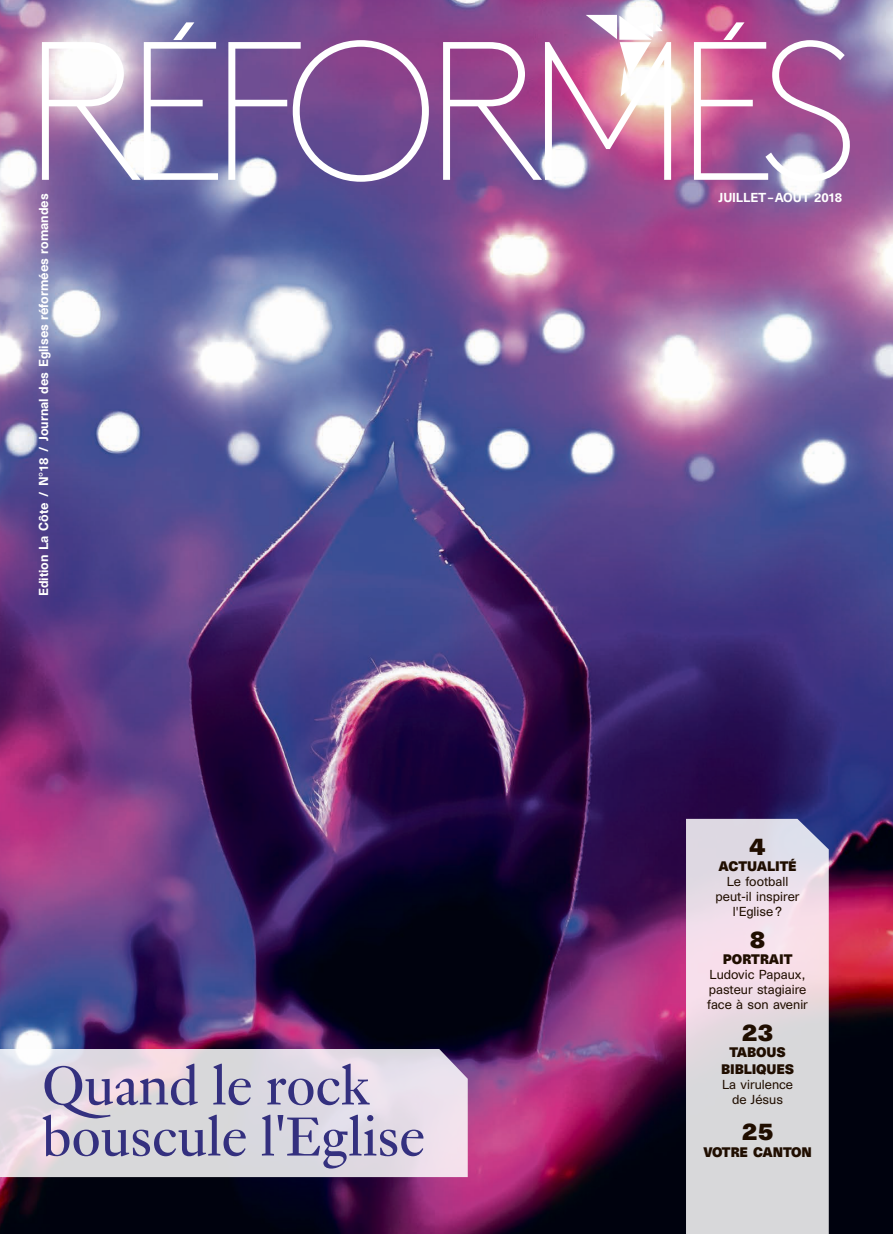
<style>
.page{position:relative;width:893px;height:1234px;background:#fff}
.page>*{position:absolute;margin:0;border:0;box-sizing:border-box;transform-origin:0 0}
.t1{font:60px/51px "Genath";letter-spacing:-.01em;color:#34307f}
.t2{font:700 22.5px "Unica SB";color:#200e00}
.t3{font:700 12.75px/16.5px "Unica SB";letter-spacing:-.01em;color:#200e00;text-align:center}
.t4{font:12px/15px "Unica SB";color:#200e00;text-align:center}
.t5{font:500 12px "Unica SB";color:#fff}
</style>
<div class="page">
<img style="left:0;top:0;width:893px;height:1233px">
<svg style="left:42px;top:22px;width:176px;height:158px"></svg>
<svg style="left:228px;top:40px;width:201px;height:142px"></svg>
<svg style="left:694px;top:22px;width:156px;height:160px"></svg>
<svg style="left:443px;top:15px;width:228px;height:165px"></svg>
<svg style="left:686px;top:818px;width:143px;height:415px;background:#dfd8df"></svg>
<svg style="left:0;top:1048px;width:468px;height:128px;background:#ded8e0"></svg>
<p class="t5" style="left:36px;top:596px;width:404px;rotate:-90deg">Edition La Côte / N°18 / Journal des Eglises réformées romandes</p>
<h1 class="t1" style="left:42px;top:1055px;width:385px">Quand le rock bouscule l'Eglise</h1>
<p class="t5" style="left:718px;top:190px;width:125px">JUILLET – AOÛT 2018</p>
<h2 class="t2" style="left:749px;top:832px;width:18px">4</h2>
<p class="t3" style="left:718px;top:859px;width:80px">ACTUALITÉ</p>
<p class="t4" style="left:716px;top:874px;width:85px">Le football peut-il inspirer l'Eglise?</p>
<h2 class="t2" style="left:749px;top:925px;width:18px">8</h2>
<p class="t3" style="left:723px;top:952px;width:71px">PORTRAIT</p>
<p class="t4" style="left:707px;top:967px;width:102px;text-align:left">Ludovic Papaux, pasteur stagiaire face à son avenir</p>
<h2 class="t2" style="left:741px;top:1018px;width:34px">23</h2>
<p class="t3" style="left:721px;top:1045px;width:75px">TABOUS<br>BIBLIQUES</p>
<p class="t4" style="left:722px;top:1077px;width:73px">La virulence de Jésus</p>
<h2 class="t2" style="left:741px;top:1117px;width:34px">25</h2>
<p class="t3" style="left:703px;top:1144px;width:110px">VOTRE CANTON</p>
</div>
